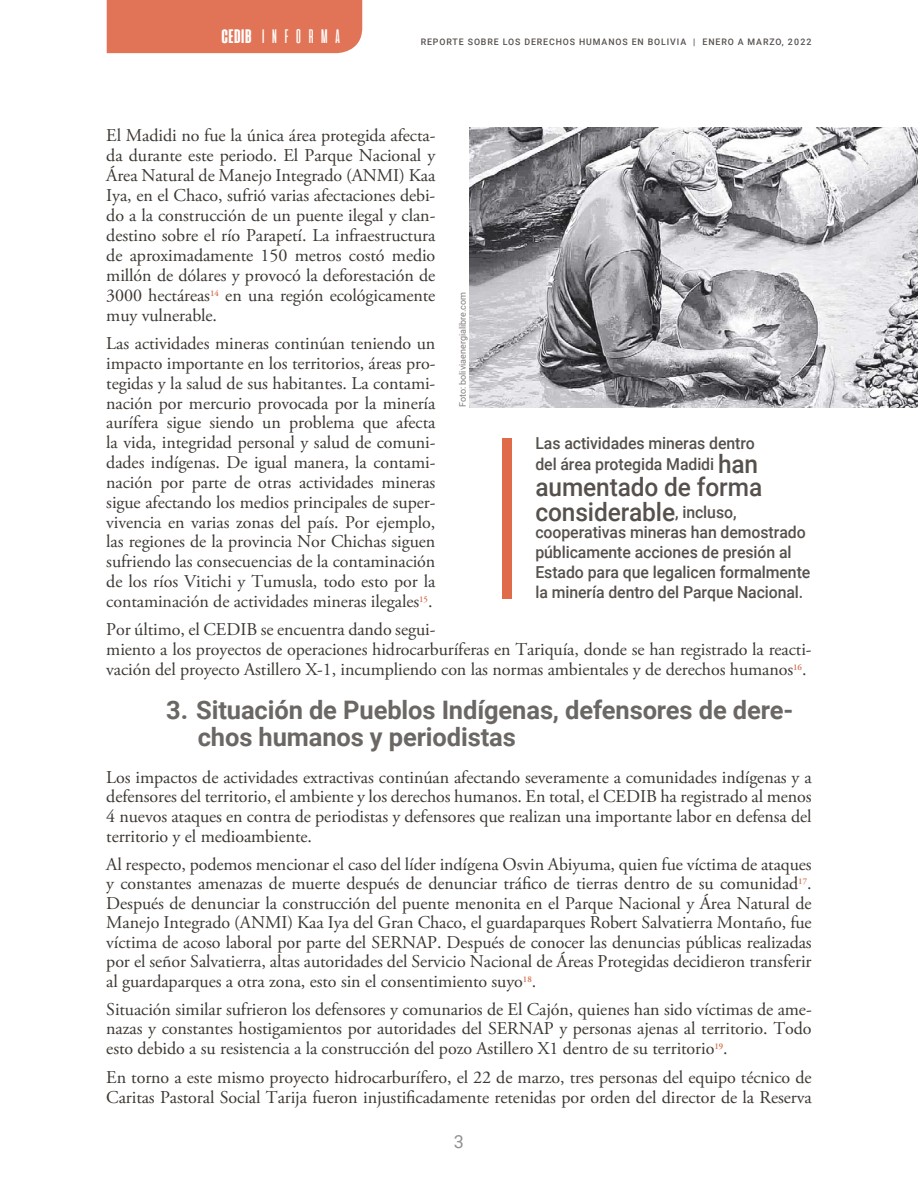
<style>
.page{position:relative;width:918px;height:1188px;background:#fff}
.page>*{position:absolute;margin:0;border:0;box-sizing:border-box;transform-origin:0 0}
.t1{font:700 25.5px/27px "Roboto";letter-spacing:-.005em;color:#6b6764}
.t2{font:500 25.5px/25.5px "Roboto";letter-spacing:-.005em;color:#57514d;scale:.96 1}
.t3{font:19.5px "Cinematografica";letter-spacing:.4em;color:#fff}
.t4{font:18px/19.8px "Adobe Garamond Pro";letter-spacing:-.005em;color:#3d3732;text-align:justify}
.t5{font:18px "Roboto";color:#949290}
.t6{font:500 16.5px/20px "Roboto";letter-spacing:-.005em;color:#57514d;scale:.96 1}
.t7{font:500 9px "Roboto";letter-spacing:.1em;color:#57514d}
.t8{font:9px "Roboto";color:#807c7a}
.s1{font-weight:800}
.s2{font-size:25.5px}
.s3{font-size:16.5px}
</style>
<div class="page">
<div style="left:107px;top:0;width:255px;height:53px;background:#e17456"></div>
<div style="left:503px;top:438px;width:9px;height:161px;background:#df6b4b"></div>
<img style="left:469px;top:128px;width:449px;height:279px">
<p class="t3" style="left:222px;top:26px;width:120px"><span class="s1">CEDIB</span> INFORMA</p>
<p class="t7" style="left:421px;top:35px;width:392px">REPORTE SOBRE LOS DERECHOS HUMANOS EN BOLIVIA | ENERO A MARZO, 2022</p>
<p class="t4" style="left:106px;top:126px;width:331px">El Madidi no fue la única área protegida afecta&shy;da durante este periodo. El Parque Nacional y Área Natural de Manejo Integrado (ANMI) Kaa Iya, en el Chaco, sufrió varias afectaciones debi&shy;do a la construcción de un puente ilegal y clan&shy;destino sobre el río Parapetí. La infraestructura de aproximadamente 150 metros costó medio millón de dólares y provocó la deforestación de 3000 hectáreas<sup>14</sup> en una región ecológicamente muy vulnerable.</p>
<p class="t4" style="left:106px;top:334px;width:331px">Las actividades mineras continúan teniendo un impacto importante en los territorios, áreas pro&shy;tegidas y la salud de sus habitantes. La contami&shy;nación por mercurio provocada por la minería aurífera sigue siendo un problema que afecta la vida, integridad personal y salud de comuni&shy;dades indígenas. De igual manera, la contami&shy;nación por parte de otras actividades mineras sigue afectando los medios principales de super&shy;vivencia en varias zonas del país. Por ejemplo, las regiones de la provincia Nor Chichas siguen sufriendo las consecuencias de la contaminación de los ríos Vitichi y Tumusla, todo esto por la contaminación de actividades mineras ilegales<sup>15</sup>.</p>
<p class="t4" style="left:106px;top:620px;width:707px;text-align:left">Por último, el CEDIB se encuentra dando segui-<br>miento a los proyectos de operaciones hidrocarburíferas en Tariquía, donde se han registrado la reacti&shy;vación del proyecto Astillero X-1, incumpliendo con las normas ambientales y de derechos humanos<sup>16</sup>.</p>
<h1 class="t1" style="left:198px;top:696px;width:597px;text-indent:-31px">3. Situación de Pueblos Indígenas, defensores de dere&shy;chos humanos y periodistas</h1>
<p class="t4" style="left:106px;top:768px;width:707px">Los impactos de actividades extractivas continúan afectando severamente a comunidades indígenas y a defensores del territorio, el ambiente y los derechos humanos. En total, el CEDIB ha registrado al menos 4 nuevos ataques en contra de periodistas y defensores que realizan una importante labor en defensa del territorio y el medioambiente.</p>
<p class="t4" style="left:106px;top:855px;width:707px">Al respecto, podemos mencionar el caso del líder indígena Osvin Abiyuma, quien fue víctima de ataques y constantes amenazas de muerte después de denunciar tráfico de tierras dentro de su comunidad<sup>17</sup>.<br>Después de denunciar la construcción del puente menonita en el Parque Nacional y Área Natural de Manejo Integrado (ANMI) Kaa Iya del Gran Chaco, el guardaparques Robert Salvatierra Montaño, fue víctima de acoso laboral por parte del SERNAP. Después de conocer las denuncias públicas realizadas por el señor Salvatierra, altas autoridades del Servicio Nacional de Áreas Protegidas decidieron transferir al guardaparques a otra zona, esto sin el consentimiento suyo<sup>18</sup>.</p>
<p class="t4" style="left:106px;top:1000px;width:707px">Situación similar sufrieron los defensores y comunarios de El Cajón, quienes han sido víctimas de ame&shy;nazas y constantes hostigamientos por autoridades del SERNAP y personas ajenas al territorio. Todo esto debido a su resistencia a la construcción del pozo Astillero X1 dentro de su territorio<sup>19</sup>.</p>
<p class="t4" style="left:106px;top:1068px;width:707px">En torno a este mismo proyecto hidrocarburífero, el 22 de marzo, tres personas del equipo técnico de<br>Caritas Pastoral Social Tarija fueron injustificadamente retenidas por orden del director de la Reserva</p>
<p class="t8" style="left:456px;top:407px;width:117px;rotate:-90deg">Foto: boliviaenergialibre.com</p>
<p class="t6" style="left:535px;top:432px;width:234px;line-height:21px">Las actividades mineras dentro del área protegida Madidi <span class="s2">han</span></p>
<h1 class="t2" style="left:535px;top:473px;width:238px">aumentado de forma considerable<span class="s3">, incluso,</span></h1>
<p class="t6" style="left:535px;top:522px;width:288px">cooperativas mineras han demostrado públicamente acciones de presión al Estado para que legalicen formalmente la minería dentro del Parque Nacional.</p>
<p class="t5" style="left:454px;top:1128px;width:12px">3</p>
</div>
